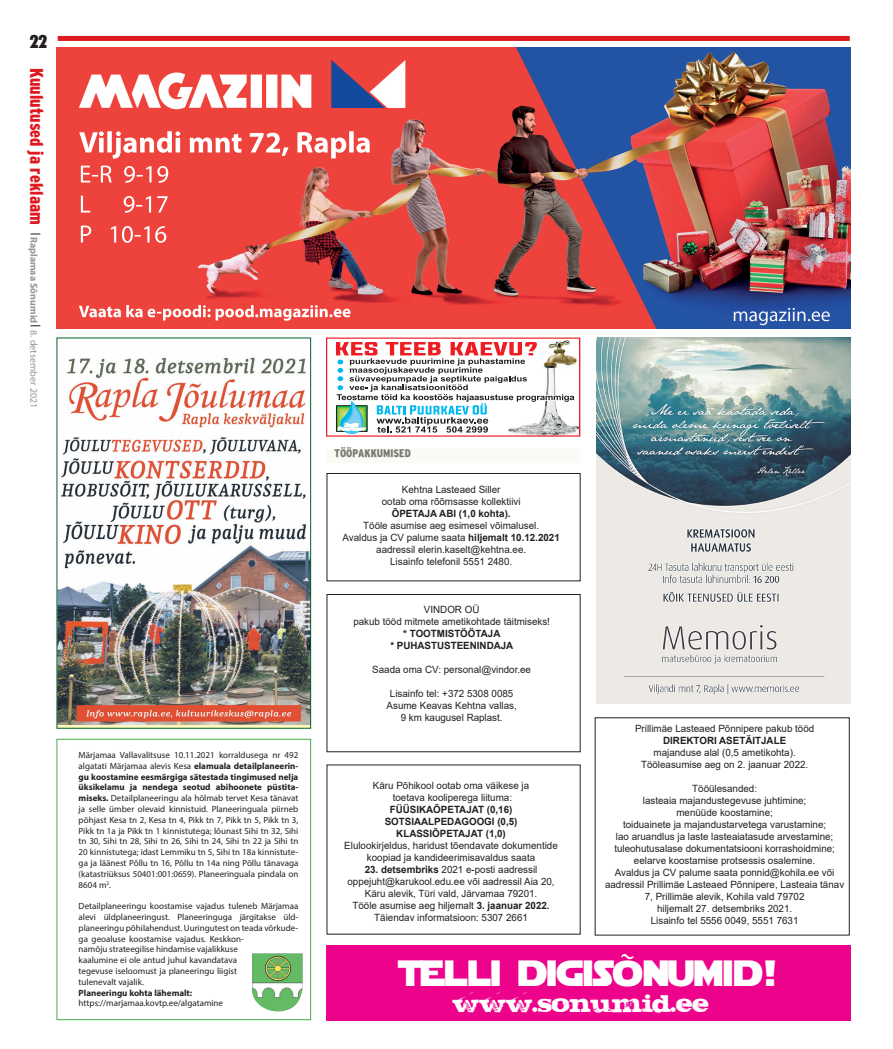
<style>
.page{position:relative;width:893px;height:1049px;background:#fff}
.page>*{position:absolute;margin:0;border:0;box-sizing:border-box;transform-origin:0 0}
.matus{font:36.4px "Star Jedi";color:#fff}
.matus-2{font:30.1px "STEAK";color:#fff}
.t1{font:900 condensed 18px "Interstateblackcond";color:#de1920}
.t2{font:900 condensed 18px "Futura BT";color:#231f20}
.t3{font:900 condensed 11px "Interstateblackcond";color:#777a70}
.tööpakkumine{font:10px/12px "Arial";color:#231f20;text-align:center}
.tööpakkumine-2{font:700 10px "Arial";color:#231f20}
.matus-3{font:9px/10.8px "Myriad Pro";color:#231f20;text-align:justify}
.matus-4{font:700 9px "Myriad Pro";color:#231f20}
.s1{font-family:"Myriad Pro";font-weight:700;font-stretch:normal;font-size:10px;color:#939598}
.s2{font-family:"Myriad Pro";font-weight:400;font-stretch:normal;font-size:10px;color:#939598}
.s3{font-weight:700}
</style>
<div class="page">
<div style="left:58px;top:36px;width:792px;height:5px;background:#de1920"></div>
<div style="left:57px;top:739px;width:254px;height:281px;border:1px solid #40ae49"></div>
<div style="left:326px;top:594px;width:255px;height:158px;border:1px solid #231f20"></div>
<img style="left:597px;top:338px;width:253px;height:365px">
<div style="left:326px;top:449px;width:255px;height:14px;background:#fbfaf4"></div>
<div style="left:326px;top:473px;width:255px;height:108px;border:1px solid #231f20"></div>
<div style="left:326px;top:338px;width:254px;height:99px;border:1px solid #ee1d23"></div>
<svg style="left:335px;top:342px;width:242px;height:95px"></svg>
<img style="left:167px;top:48px;width:683px;height:280px">
<img style="left:57px;top:48px;width:110px;height:280px">
<img style="left:147px;top:48px;width:239px;height:97px">
<img style="left:359px;top:48px;width:71px;height:37px">
<img style="left:178px;top:303px;width:224px;height:22px">
<img style="left:59px;top:357px;width:250px;height:367px">
<div style="left:57px;top:338px;width:254px;height:390px;border:1px solid #00642d"></div>
<img style="left:252px;top:953px;width:51px;height:58px">
<div style="left:326px;top:945px;width:525px;height:75px;background:#ed028c"></div>
<h3 class="t2" style="left:30px;top:31px;width:19px">22</h3>
<p class="t1" style="left:47px;top:68px;width:342px;rotate:90deg">Kuulutused ja reklaam <span class="s1">Raplamaa Sõnumid</span> <span class="s2">8. detsember 2021</span></p>
<p class="matus-3" style="left:79px;top:749px;width:221px">Märjamaa Vallavalitsuse 10.11.2021 korraldusega nr 492 algatati Märjamaa alevis Kesa <span class="s3">elamuala detailplaneerin&shy;gu koostamine eesmärgiga sätestada tingimused nelja üksikelamu ja nendega seotud abihoonete püstita&shy;miseks.</span> Detailplaneeringu ala hõlmab tervet Kesa tänavat ja selle ümber olevaid kinnistuid. Planeeringuala piirneb põhjast Kesa tn 2, Kesa tn 4, Pikk tn 7, Pikk tn 5, Pikk tn 3, Pikk tn 1a ja Pikk tn 1 kinnistutega; lõunast Sihi tn 32, Sihi tn 30, Sihi tn 28, Sihi tn 26, Sihi tn 24, Sihi tn 22 ja Sihi tn 20 kinnistutega; idast Lemmiku tn 5, Sihi tn 18a kinnistute&shy;ga ja läänest Põllu tn 16, Põllu tn 14a ning Põllu tänavaga (katastriüksus 50401:001:0659). Planeeringuala pindala on 8604 m<sup>2</sup>.</p>
<p class="matus-3" style="left:79px;top:900px;width:221px;text-align:left">Detailplaneeringu koostamise vajadus tuleneb Märjamaa alevi üldplaneeringust. Planeeringuga järgitakse üld&shy;planeeringu põhilahendust. Uuringutest on teada võrkude&shy;ga geoaluse koostamise vajadus. Keskkon-<br>namõju strateegilise hindamise vajalikkuse<br>kaalumine ei ole antud juhul kavandatava<br>tegevuse iseloomust ja planeeringu liigist<br>tulenevalt vajalik.</p>
<p class="matus-4" style="left:79px;top:987px;width:115px">Planeeringu kohta lähemalt:</p>
<p class="matus-3" style="left:79px;top:998px;width:146px">https://marjamaa.kovtp.ee/algatamine</p>
<p class="t3" style="left:334px;top:447px;width:78px">TÖÖPAKKUMISED</p>
<p class="tööpakkumine" style="left:402px;top:483px;width:100px">Kehtna Lasteaed Siller</p>
<p class="tööpakkumine" style="left:382px;top:495px;width:140px">ootab oma rõõmsasse kollektiivi</p>
<p class="tööpakkumine-2" style="left:392px;top:506px;width:120px">ÕPETAJA ABI (1,0 kohta).</p>
<p class="tööpakkumine" style="left:363px;top:519px;width:177px">Tööle asumise aeg esimesel võimalusel.</p>
<p class="tööpakkumine" style="left:343px;top:531px;width:219px">Avaldus ja CV palume saata <span class="s3">hiljemalt 10.12.2021 </span>aadressil elerin.kaselt@kehtna.ee.</p>
<p class="tööpakkumine" style="left:390px;top:555px;width:124px">Lisainfo telefonil 5551 2480.</p>
<p class="tööpakkumine" style="left:424px;top:603px;width:57px">VINDOR OÜ</p>
<p class="tööpakkumine" style="left:353px;top:615px;width:198px">pakub tööd mitmete ametikohtade täitmiseks!</p>
<p class="tööpakkumine-2" style="left:403px;top:626px;width:99px">* TOOTMISTÖÖTAJA</p>
<p class="tööpakkumine-2" style="left:390px;top:638px;width:125px">* PUHASTUSTEENINDAJA</p>
<p class="tööpakkumine" style="left:372px;top:663px;width:160px">Saada oma CV: personal@vindor.ee</p>
<p class="tööpakkumine" style="left:390px;top:687px;width:125px">Lisainfo tel: +372 5308 0085</p>
<p class="tööpakkumine" style="left:387px;top:699px;width:132px">Asume Keavas Kehtna vallas,</p>
<p class="tööpakkumine" style="left:401px;top:711px;width:103px">9 km kaugusel Raplast.</p>
<p class="tööpakkumine" style="left:635px;top:722px;width:181px">Prillimäe Lasteaed Põnnipere pakub tööd</p>
<p class="tööpakkumine-2" style="left:663px;top:733px;width:125px">DIREKTORI ASETÄITJALE</p>
<p class="tööpakkumine" style="left:654px;top:746px;width:144px">majanduse alal (0,5 ametikohta).</p>
<p class="tööpakkumine" style="left:641px;top:758px;width:169px">Tööleasumise aeg on 2. jaanuar 2022.</p>
<p class="tööpakkumine" style="left:692px;top:782px;width:66px">Tööülesanded:</p>
<p class="tööpakkumine" style="left:643px;top:794px;width:165px">lasteaia majandustegevuse juhtimine;</p>
<p class="tööpakkumine" style="left:676px;top:806px;width:98px">menüüde koostamine;</p>
<p class="tööpakkumine" style="left:623px;top:818px;width:205px">toiduainete ja majandustarvetega varustamine;</p>
<p class="tööpakkumine" style="left:616px;top:830px;width:219px">lao aruandlus ja laste lasteaiatasude arvestamine;</p>
<p class="tööpakkumine" style="left:614px;top:842px;width:222px">tuleohutusalase dokumentatsiooni korrashoidmine;</p>
<p class="tööpakkumine" style="left:634px;top:854px;width:183px">eelarve koostamise protsessis osalemine.</p>
<p class="tööpakkumine" style="left:605px;top:866px;width:241px">Avaldus ja CV palume saata ponnid@kohila.ee või aadressil Prillimäe Lasteaed Põnnipere, Lasteaia tänav<br>7, Prillimäe alevik, Kohila vald 79702</p>
<p class="tööpakkumine" style="left:657px;top:902px;width:137px">hiljemalt 27. detsembriks 2021.</p>
<p class="tööpakkumine" style="left:651px;top:914px;width:149px">Lisainfo tel 5556 0049, 5551 7631</p>
<p class="matus" style="left:401px;top:941px;width:379px">TELLI DIGISÕNUMID!</p>
<p class="matus-2" style="left:452px;top:985px;width:258px">www.sonumid.ee</p>
<p class="tööpakkumine" style="left:373px;top:779px;width:158px">Käru Põhikool ootab oma väikese ja</p>
<p class="tööpakkumine" style="left:393px;top:791px;width:121px">toetava kooliperega liituma:</p>
<p class="tööpakkumine-2" style="left:390px;top:803px;width:124px">FÜÜSIKAÕPETAJAT (0,16)</p>
<p class="tööpakkumine-2" style="left:385px;top:815px;width:134px">SOTSIAALPEDAGOOGI (0,5)</p>
<p class="tööpakkumine-2" style="left:396px;top:827px;width:111px">KLASSIÕPETAJAT (1,0)</p>
<p class="tööpakkumine" style="left:344px;top:839px;width:215px">Elulookirjeldus, haridust tõendavate dokumentide koopiad ja kandideerimisavaldus saata</p>
<p class="tööpakkumine" style="left:365px;top:863px;width:174px"><span class="s3">23. detsembriks</span> 2021 e-posti aadressil</p>
<p class="tööpakkumine" style="left:347px;top:875px;width:209px">oppejuht@karukool.edu.ee või aadressil Aia 20,</p>
<p class="tööpakkumine" style="left:365px;top:887px;width:174px">Käru alevik, Türi vald, Järvamaa 79201.</p>
<p class="tööpakkumine" style="left:352px;top:899px;width:199px">Tööle asumise aeg hiljemalt <span class="s3">3. jaanuar 2022.</span></p>
<p class="tööpakkumine" style="left:374px;top:911px;width:155px">Täiendav informatsioon: 5307 2661</p>
</div>
